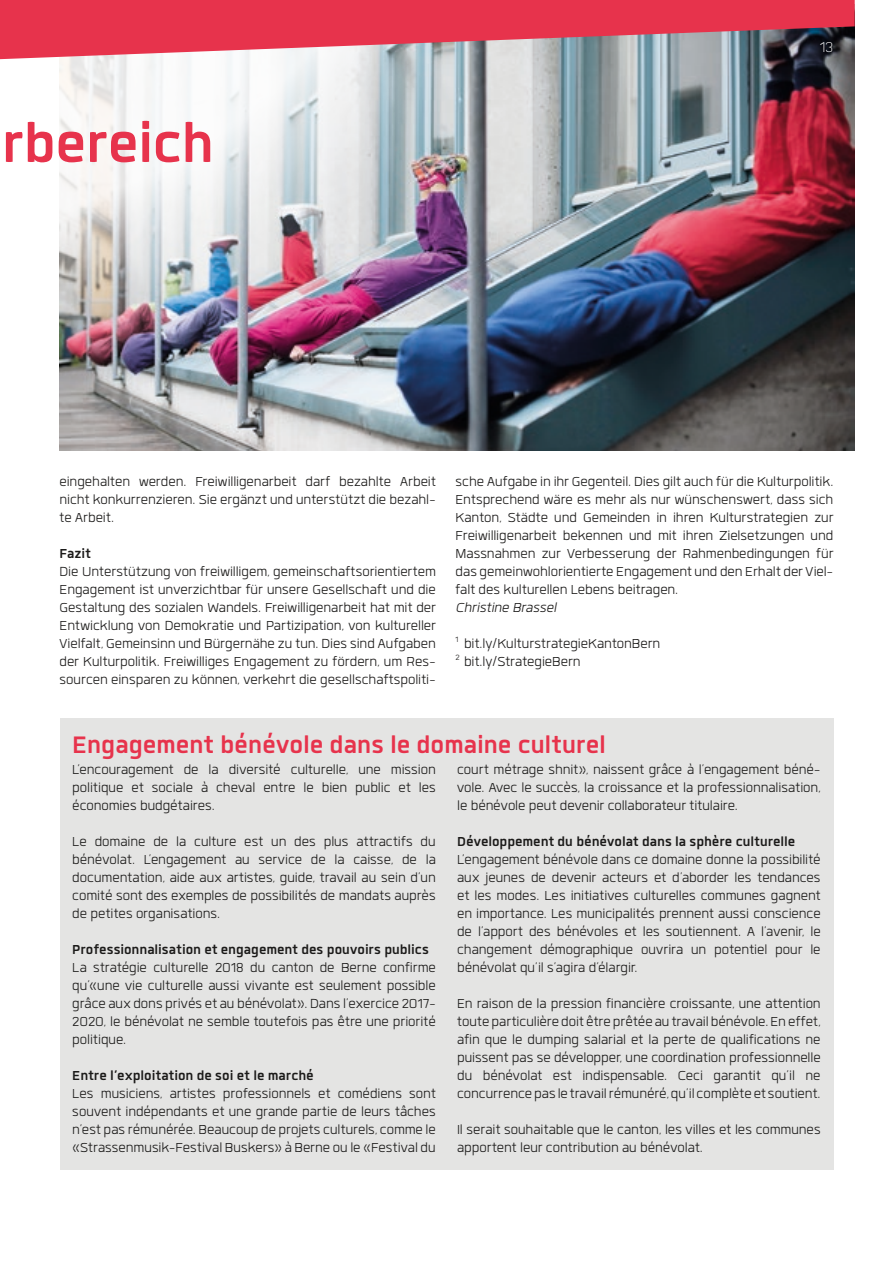
<style>
.page{position:relative;width:893px;height:1263px;background:#fff}
.page>*{position:absolute;margin:0;border:0;box-sizing:border-box;transform-origin:0 0}
.t1{font:700 75px "Quan";letter-spacing:-.01em;color:#e7334c}
.t2{font:700 33px "Quan";letter-spacing:-.005em;color:#e7334c}
.t3{font:300 19.5px "Quan";color:#fff}
.t4{font:300 18px/18px "Quan";color:#1b1a19;text-align:justify}
.t5{font:700 18px "Quan";color:#1b1a19}
.s1{font-style:italic}
</style>
<div class="page">
<img style="left:519px;top:59px;width:336px;height:391px">
<img style="left:0;top:59px;width:519px;height:392px">
<svg style="left:0;top:0;width:855px;height:59px;background:#d15165"></svg>
<div style="left:60px;top:718px;width:773px;height:451px;background:#e4e4e3"></div>
<h1 class="t1" style="left:1px;top:107px;width:214px">rbereich</h1>
<p class="t3" style="left:820px;top:38px;width:15px">13</p>
<p class="t4" style="left:60px;top:472px;width:378px">eingehalten werden. Freiwilligenarbeit darf bezahlte Arbeit nicht konkurrenzieren. Sie ergänzt und unterstützt die bezahl&shy;te Arbeit.</p>
<p class="t5" style="left:60px;top:545px;width:33px">Fazit</p>
<p class="t4" style="left:60px;top:562px;width:378px">Die Unterstützung von freiwilligem, gemeinschaftsorientiertem Engagement ist unverzichtbar für unsere Gesellschaft und die Gestaltung des sozialen Wandels. Freiwilligenarbeit hat mit der Entwicklung von Demokratie und Partizipation, von kultureller Vielfalt, Gemeinsinn und Bürgernähe zu tun. Dies sind Aufgaben der Kulturpolitik. Freiwilliges Engagement zu fördern, um Res&shy;sourcen einsparen zu können, verkehrt die gesellschaftspoliti-</p>
<p class="t4" style="left:455px;top:472px;width:379px">sche Aufgabe in ihr Gegenteil. Dies gilt auch für die Kulturpolitik.<br>Entsprechend wäre es mehr als nur wünschenswert, dass sich Kanton, Städte und Gemeinden in ihren Kulturstrategien zur Freiwilligenarbeit bekennen und mit ihren Zielsetzungen und Massnahmen zur Verbesserung der Rahmenbedingungen für das gemeinwohlorientierte Engagement und den Erhalt der Viel&shy;falt des kulturellen Lebens beitragen.</p>
<p class="t4" style="left:455px;top:589px;width:206px;line-height:36px"><span class="s1">Christine Brassel<br></span><sup>1</sup> bit.ly/KulturstrategieKantonBern</p>
<p class="t4" style="left:455px;top:652px;width:127px"><sup>2</sup> bit.ly/StrategieBern</p>
<h2 class="t2" style="left:72px;top:729px;width:535px">Engagement bénévole dans le domaine culturel</h2>
<p class="t4" style="left:72px;top:760px;width:365px">L’encouragement de la diversité culturelle, une mission politique et sociale à cheval entre le bien public et les économies budgétaires.</p>
<p class="t4" style="left:72px;top:832px;width:365px">Le domaine de la culture est un des plus attractifs du bénévolat. L’engagement au service de la caisse, de la documentation, aide aux artistes, guide, travail au sein d’un comité sont des exemples de possibilités de mandats auprès de petites organisations.</p>
<p class="t5" style="left:72px;top:941px;width:358px">Professionnalisation et engagement des pouvoirs publics</p>
<p class="t4" style="left:72px;top:958px;width:365px">La stratégie culturelle 2018 du canton de Berne confirme qu’«une vie culturelle aussi vivante est seulement possible grâce aux dons privés et au bénévolat». Dans l’exercice 2017- 2020, le bénévolat ne semble toutefois pas être une priorité politique.</p>
<p class="t5" style="left:72px;top:1067px;width:243px">Entre l’exploitation de soi et le marché</p>
<p class="t4" style="left:72px;top:1084px;width:365px">Les musiciens, artistes professionnels et comédiens sont souvent indépendants et une grande partie de leurs tâches n’est pas rémunérée. Beaucoup de projets culturels, comme le «Strassenmusik-Festival Buskers» à Berne ou le «Festival du</p>
<p class="t4" style="left:457px;top:760px;width:365px">court métrage shnit», naissent grâce à l’engagement béné&shy;vole. Avec le succès, la croissance et la professionnalisation, le bénévole peut devenir collaborateur titulaire.</p>
<p class="t5" style="left:457px;top:833px;width:340px">Développement du bénévolat dans la sphère culturelle</p>
<p class="t4" style="left:457px;top:850px;width:365px">L’engagement bénévole dans ce domaine donne la possibilité aux jeunes de devenir acteurs et d’aborder les tendances et les modes. Les initiatives culturelles communes gagnent en importance. Les municipalités prennent aussi conscience de l’apport des bénévoles et les soutiennent. A l’avenir, le changement démographique ouvrira un potentiel pour le bénévolat qu’il s’agira d’élargir.</p>
<p class="t4" style="left:457px;top:994px;width:365px">En raison de la pression financière croissante, une attention toute particulière doit être prêtée au travail bénévole. En effet, afin que le dumping salarial et la perte de qualifications ne puissent pas se développer, une coordination professionnelle du bénévolat est indispensable. Ceci garantit qu’il ne concurrence pas le travail rémunéré, qu’il complète et soutient.</p>
<p class="t4" style="left:457px;top:1120px;width:365px">Il serait souhaitable que le canton, les villes et les communes apportent leur contribution au bénévolat.</p>
</div>
